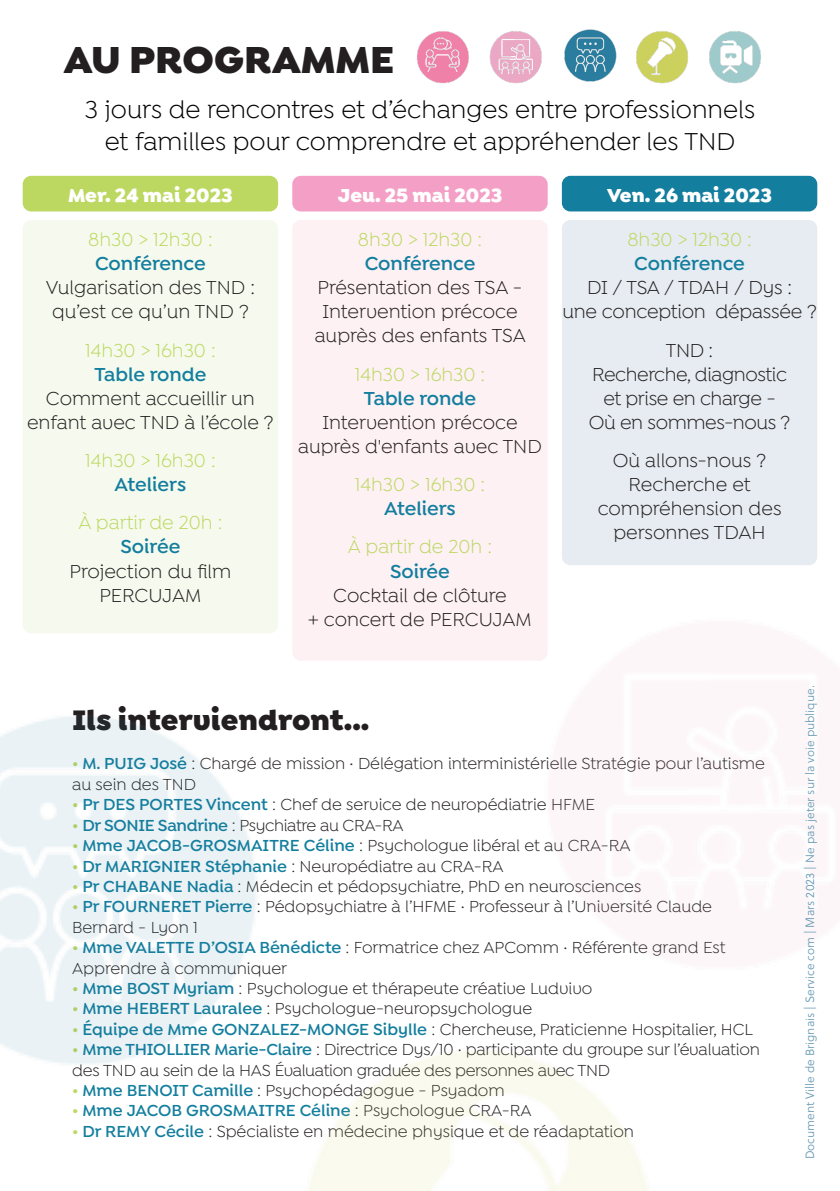
<style>
.page{position:relative;width:840px;height:1191px;background:#fff}
.page>*{position:absolute;margin:0;border:0;box-sizing:border-box;transform-origin:0 0}
.t1{font:900 40px "Isidora Sans Alt";color:#231f20}
.t2{font:900 30px "Isidora Sans Alt";color:#231f20}
.t3{font:26px "Isidora Sans Alt";color:#000}
.t4{font:20px/24px "Isidora Sans Alt";color:#231f20;text-align:center}
.t5{font:20px "Isidora Sans Alt";color:#bcd861}
.t6{font:600 20px "Isidora Sans Alt";color:#137e9e}
.t7{font:20px/24px "Isidora Sans Alt";letter-spacing:-.02em;color:#231f20;text-align:center}
.t8{font:900 20px "Isidora Sans Alt";color:#fff}
.t9{font:17px/20.4px "Isidora Sans Alt";color:#231f20}
.t10{font:600 17px "Isidora Sans Alt";color:#137e9e}
.t11{font:17px "Isidora Sans Alt";letter-spacing:-.02em;color:#231f20}
.t12{font:12px "Soleil Lt";color:#689ab4}
.s1{font-weight:600;color:#bcd861}
.s2{font-weight:600;color:#137e9e}
.s3{color:#bcd861}
.s4{font-weight:400;color:#231f20}
</style>
<div class="page">
<div style="left:561px;top:220px;width:255px;height:345px;background:#e6ecf1;border-radius:9px"></div>
<div style="left:292px;top:220px;width:255px;height:440px;background:#fdf1f4;border-radius:9px"></div>
<div style="left:23px;top:220px;width:255px;height:413px;background:#f6faee;border-radius:9px"></div>
<div style="left:23px;top:176px;width:255px;height:35px;background:#bcd861;border-radius:9px"></div>
<div style="left:292px;top:176px;width:255px;height:35px;background:#f4a0c6;border-radius:9px"></div>
<div style="left:561px;top:176px;width:255px;height:35px;background:#137e9e;border-radius:9px"></div>
<img style="left:417px;top:29px;width:344px;height:55px">
<p class="t1" style="left:64px;top:34px;width:332px">AU PROGRAMME</p>
<p class="t3" style="left:85px;top:95px;width:671px">3 jours de rencontres et d’échanges entre professionnels</p>
<p class="t3" style="left:105px;top:127px;width:631px">et familles pour comprendre et appréhender les TND</p>
<p class="t8" style="left:68px;top:183px;width:166px">Mer. 24 mai 2023</p>
<p class="t8" style="left:337px;top:183px;width:166px">Jeu. 25 mai 2023</p>
<p class="t8" style="left:607px;top:183px;width:166px">Ven. 26 mai 2023</p>
<p class="t5" style="left:88px;top:229px;width:126px">8h30 &gt; 12h30 :</p>
<p class="t6" style="left:95px;top:252px;width:112px">Conférence</p>
<p class="t4" style="left:46px;top:275px;width:211px">Vulgarisation des TND : qu’est ce qu’un TND ?</p>
<p class="t5" style="left:85px;top:339px;width:132px">14h30 &gt; 16h30 :</p>
<p class="t6" style="left:94px;top:362px;width:114px">Table ronde</p>
<p class="t4" style="left:27px;top:386px;width:248px">Comment accueillir un enfant avec TND à l’école ?</p>
<p class="t5" style="left:85px;top:449px;width:132px">14h30 &gt; 16h30 :</p>
<p class="t6" style="left:114px;top:473px;width:73px">Ateliers</p>
<p class="t5" style="left:78px;top:512px;width:145px">À partir de 20h :</p>
<p class="t6" style="left:120px;top:535px;width:61px">Soirée</p>
<p class="t4" style="left:69px;top:559px;width:163px">Projection du film</p>
<p class="t4" style="left:99px;top:583px;width:103px">PERCUJAM</p>
<p class="t5" style="left:357px;top:229px;width:126px">8h30 &gt; 12h30 :</p>
<p class="t6" style="left:364px;top:252px;width:112px">Conférence</p>
<p class="t4" style="left:317px;top:275px;width:206px">Présentation des TSA -</p>
<p class="t4" style="left:322px;top:299px;width:196px">Intervention précoce</p>
<p class="t4" style="left:314px;top:323px;width:212px">auprès des enfants TSA</p>
<p class="t5" style="left:354px;top:363px;width:132px">14h30 &gt; 16h30 :</p>
<p class="t6" style="left:364px;top:386px;width:114px">Table ronde</p>
<p class="t4" style="left:298px;top:410px;width:245px">Intervention précoce auprès d'enfants avec TND</p>
<p class="t5" style="left:354px;top:473px;width:132px">14h30 &gt; 16h30 :</p>
<p class="t6" style="left:384px;top:497px;width:73px">Ateliers</p>
<p class="t5" style="left:348px;top:536px;width:145px">À partir de 20h :</p>
<p class="t6" style="left:390px;top:559px;width:61px">Soirée</p>
<p class="t4" style="left:333px;top:583px;width:175px">Cocktail de clôture</p>
<p class="t4" style="left:308px;top:607px;width:225px">+ concert de PERCUJAM</p>
<p class="t5" style="left:627px;top:229px;width:126px">8h30 &gt; 12h30 :</p>
<p class="t6" style="left:634px;top:252px;width:112px">Conférence</p>
<p class="t4" style="left:562px;top:275px;width:256px">DI / TSA / TDAH / Dys :<br>une conception dépassée ?</p>
<p class="t4" style="left:665px;top:338px;width:49px">TND :</p>
<p class="t7" style="left:592px;top:362px;width:196px">Recherche, diagnostic</p>
<p class="t7" style="left:588px;top:386px;width:203px">et prise en charge -<br>Où en sommes-nous ?</p>
<p class="t4" style="left:612px;top:448px;width:155px">Où allons-nous ?<br>Recherche et</p>
<p class="t4" style="left:597px;top:496px;width:185px">compréhension des</p>
<p class="t4" style="left:613px;top:520px;width:154px">personnes TDAH</p>
<p class="t2" style="left:72px;top:700px;width:299px">Ils interviendront...</p>
<p class="t9" style="left:72px;top:753px;width:694px"><span class="s1">•</span> <span class="s2">M. PUIG José</span> : Chargé de mission · Délégation interministérielle Stratégie pour l’autisme au sein des TND</p>
<p class="t9" style="left:72px;top:794px;width:524px"><span class="s1">•</span> <span class="s2">Pr DES PORTES Vincent</span> : Chef de service de neuropédiatrie HFME</p>
<p class="t11" style="left:72px;top:815px;width:333px"><span class="s1">•</span> <span class="s2">Dr SONIE Sandrine</span> : Psychiatre au CRA-RA</p>
<p class="t9" style="left:72px;top:835px;width:559px"><span class="s1">•</span> <span class="s2">Mme JACOB-GROSMAITRE Céline</span> : Psychologue libéral et au CRA-RA</p>
<p class="t9" style="left:72px;top:855px;width:433px"><span class="s1">•</span> <span class="s2">Dr MARIGNIER Stéphanie</span> : Neuropédiatre au CRA-RA</p>
<p class="t9" style="left:72px;top:876px;width:570px"><span class="s1">•</span> <span class="s2">Pr CHABANE Nadia</span> : Médecin et pédopsychiatre, PhD en neurosciences</p>
<p class="t9" style="left:72px;top:896px;width:641px"><span class="s1">•</span> <span class="s2">Pr FOURNERET Pierre</span> : Pédopsychiatre à l’HFME · Professeur à l’Université Claude<br>Bernard - Lyon 1</p>
<p class="t9" style="left:72px;top:937px;width:654px"><span class="s1">•</span> <span class="s2">Mme VALETTE D’OSIA Bénédicte</span> : Formatrice chez APComm · Référente grand Est<br>Apprendre à communiquer</p>
<p class="t9" style="left:72px;top:978px;width:521px"><span class="s1">•</span> <span class="s2">Mme BOST Myriam</span> : Psychologue et thérapeute créative Ludvivo</p>
<p class="t9" style="left:72px;top:998px;width:461px"><span class="s1">•</span> <span class="s2">Mme HEBERT Lauralee</span> : Psychologue-neuropsychologue</p>
<p class="t9" style="left:72px;top:1019px;width:682px"><span class="s1">•</span> <span class="s2">Équipe de Mme GONZALEZ-MONGE Sibylle</span> : Chercheuse, Praticienne Hospitalier, HCL</p>
<p class="t9" style="left:72px;top:1039px;width:689px"><span class="s1">•</span> <span class="s2">Mme THIOLLIER Marie-Claire</span> : Directrice Dys/10 · participante du groupe sur l’évaluation des TND au sein de la HAS Évaluation graduée des personnes avec TND</p>
<p class="t9" style="left:72px;top:1080px;width:434px"><span class="s1">•</span> <span class="s2">Mme BENOIT Camille</span> : Psychopédagogue - Psyadom</p>
<p class="t10" style="left:72px;top:1100px;width:461px"><span class="s3">•</span> Mme JACOB GROSMAITRE Céline <span class="s4">: Psychologue CRA-RA</span></p>
<p class="t9" style="left:72px;top:1121px;width:563px"><span class="s1">•</span> <span class="s2">Dr REMY Cécile</span> : Spécialiste en médecine physique et de réadaptation</p>
<p class="t12" style="left:801px;top:1159px;width:475px;rotate:-90deg">Document Ville de Brignais | Service com | Mars 2023 | Ne pas jeter sur la voie publique.</p>
</div>
